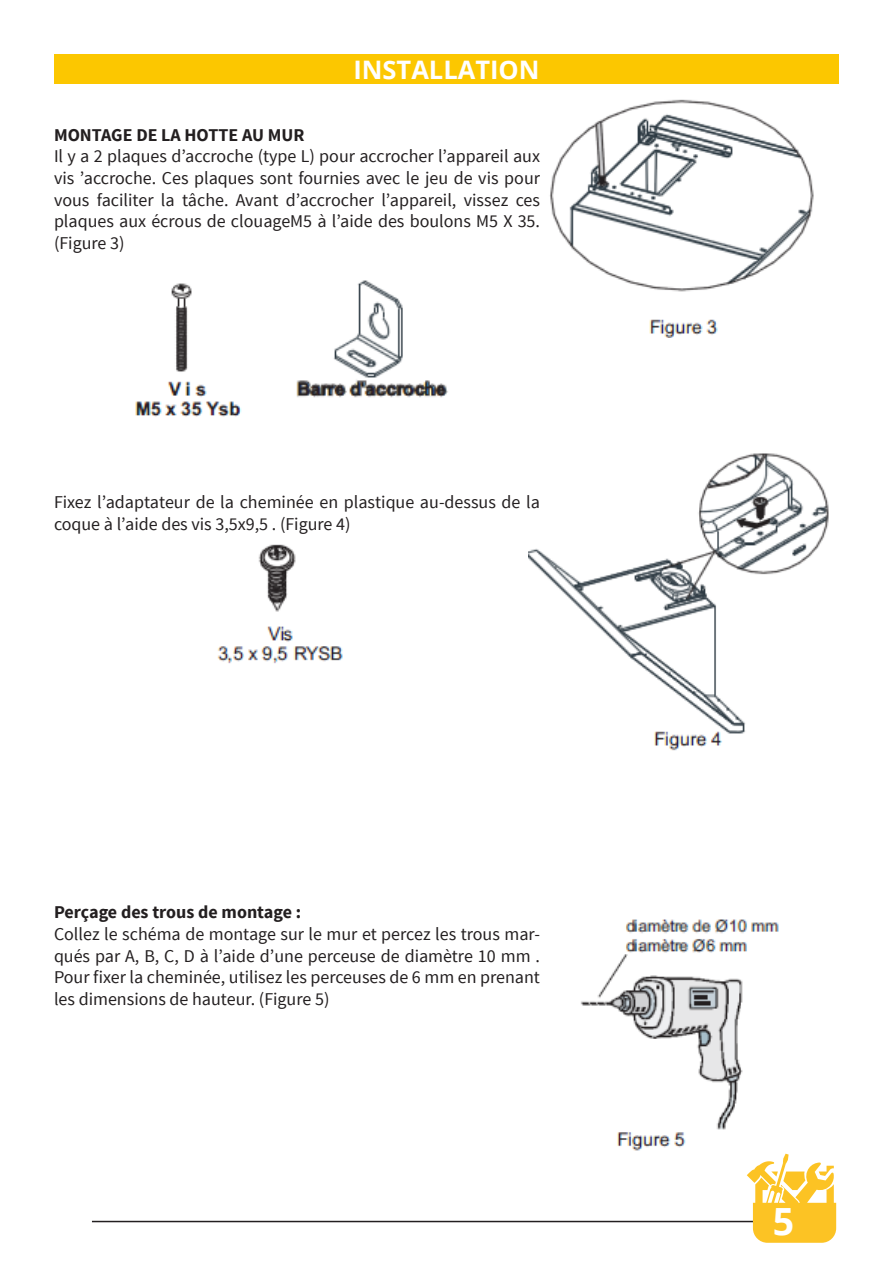
<style>
.page{position:relative;width:893px;height:1263px;background:#fff}
.page>*{position:absolute;margin:0;border:0;box-sizing:border-box;transform-origin:0 0}
.t1{font:700 37.5px "Open Sans";color:#fff}
.t2{font:700 25.5px "Open Sans";color:#fff}
.t3{font:18px/21.6px "Source Sans Pro";color:#231f20;text-align:justify}
.t4{font:700 18px "Source Sans Pro";color:#231f20}
</style>
<div class="page">
<img style="left:528px;top:453px;width:301px;height:298px">
<div style="left:54px;top:54px;width:785px;height:30px;background:#fcc700"></div>
<img style="left:550px;top:99px;width:264px;height:238px">
<img style="left:135px;top:280px;width:313px;height:137px">
<img style="left:217px;top:544px;width:126px;height:120px">
<img style="left:580px;top:919px;width:207px;height:257px">
<hr style="left:92px;top:1221px;width:713px;height:1px;background:#231f20">
<svg style="left:747px;top:1154px;width:89px;height:89px"></svg>
<p class="t2" style="left:353px;top:51px;width:188px">INSTALLATION</p>
<p class="t4" style="left:54px;top:123px;width:252px">MONTAGE DE LA HOTTE AU MUR</p>
<p class="t3" style="left:54px;top:146px;width:488px">Il y a 2 plaques d’accroche (type L) pour accrocher l’appareil aux vis ’accroche. Ces plaques sont fournies avec le jeu de vis pour vous faciliter la tâche. Avant d’accrocher l’appareil, vissez ces plaques aux écrous de clouageM5 à l’aide des boulons M5 X 35. (Figure 3)</p>
<p class="t3" style="left:54px;top:491px;width:487px">Fixez l’adaptateur de la cheminée en plastique au-dessus de la coque à l’aide des vis 3,5x9,5 . (Figure 4)</p>
<p class="t4" style="left:54px;top:901px;width:249px">Perçage des trous de montage :</p>
<p class="t3" style="left:54px;top:923px;width:488px">Collez le schéma de montage sur le mur et percez les trous mar&shy;qués par A, B, C, D à l’aide d’une perceuse de diamètre 10 mm .<br>Pour fixer la cheminée, utilisez les perceuses de 6 mm en prenant les dimensions de hauteur. (Figure 5)</p>
<h1 class="t1" style="left:773px;top:1195px;width:23px">5</h1>
</div>
